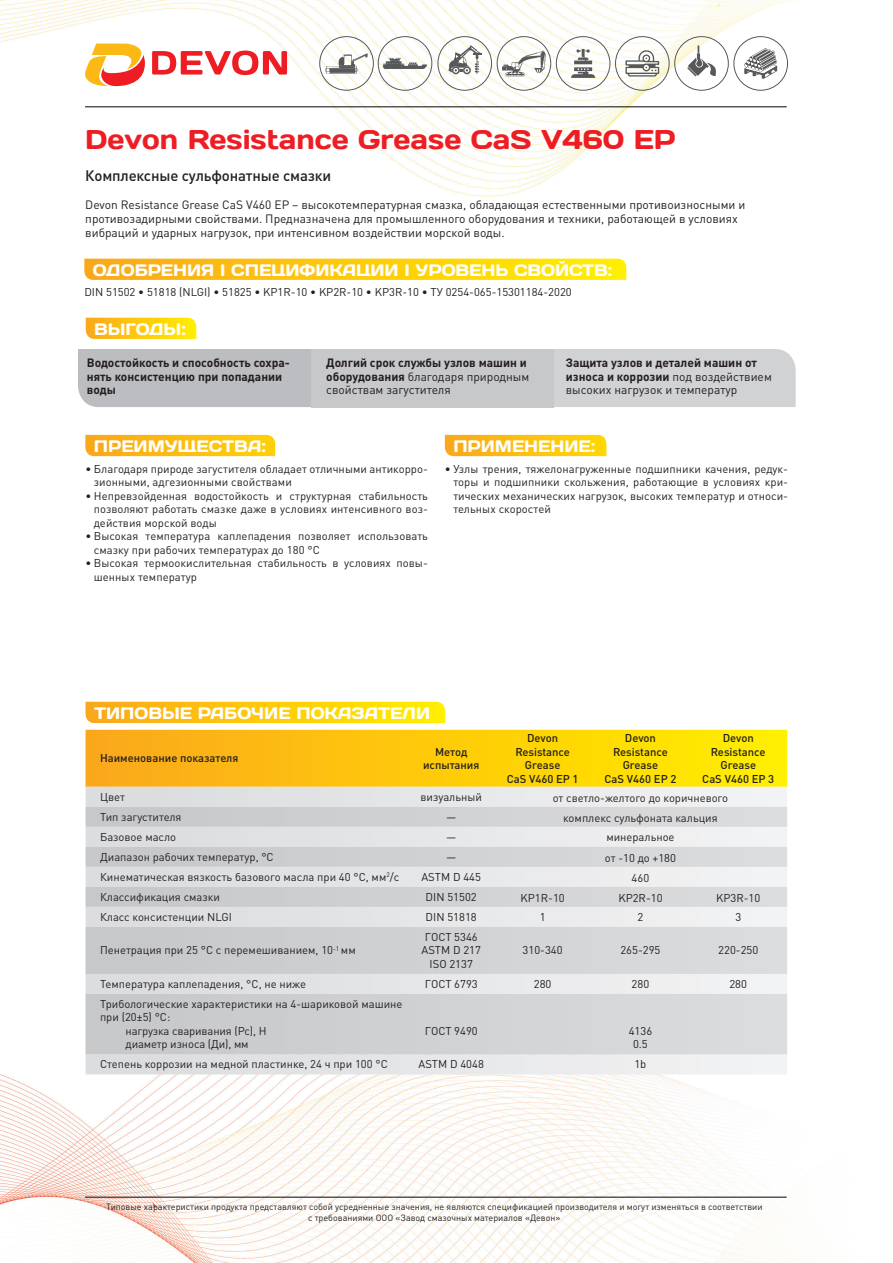
<style>
.page{position:relative;width:893px;height:1263px;background:#fff}
.page>*{position:absolute;margin:0;border:0;box-sizing:border-box;transform-origin:0 0}
.t1{font:27px "Days";color:#ee1d23}
.t2{font:16.5px "Days";color:#fff}
.t3{font:500 15px "DIN Pro";letter-spacing:-.01em;color:#231f20}
.t4{font:12px/14.4px "DIN Pro";color:#231f20}
.t5{font:700 12px/13.5px "DIN Pro";color:#231f20}
.t6{font:11.25px/13.5px "DIN Pro";color:#231f20}
.t7{font:500 11.25px/13.5px "DIN Pro";color:#231f20;text-align:center}
.t8{font:9px/10.8px "DIN Pro";color:#231f20;text-align:center}
.s1{font-weight:400}
</style>
<div class="page">
<img style="left:0;top:0;width:805px;height:1263px">
<svg style="left:325px;top:53px;width:43px;height:21px"></svg>
<div style="left:319px;top:36px;width:55px;height:55px;border:1px solid #57585a;border-radius:50%"></div>
<svg style="left:383px;top:58px;width:44px;height:11px"></svg>
<div style="left:378px;top:36px;width:54px;height:55px;border:1px solid #57585a;border-radius:50%"></div>
<svg style="left:448px;top:45px;width:33px;height:29px"></svg>
<div style="left:437px;top:36px;width:55px;height:55px;border:1px solid #57585a;border-radius:50%"></div>
<svg style="left:502px;top:51px;width:44px;height:25px"></svg>
<div style="left:497px;top:36px;width:54px;height:55px;border:1px solid #57585a;border-radius:50%"></div>
<svg style="left:571px;top:49px;width:24px;height:29px"></svg>
<div style="left:556px;top:36px;width:54px;height:55px;border:1px solid #57585a;border-radius:50%"></div>
<svg style="left:625px;top:50px;width:34px;height:27px"></svg>
<div style="left:615px;top:36px;width:55px;height:55px;border:1px solid #57585a;border-radius:50%"></div>
<svg style="left:687px;top:46px;width:29px;height:31px"></svg>
<div style="left:674px;top:36px;width:55px;height:55px;border:1px solid #57585a;border-radius:50%"></div>
<svg style="left:744px;top:48px;width:33px;height:31px"></svg>
<div style="left:733px;top:36px;width:55px;height:55px;border:1px solid #57585a;border-radius:50%"></div>
<svg style="left:445px;top:435px;width:161px;height:21px;background:#fcc011"></svg>
<svg style="left:85px;top:435px;width:190px;height:21px;background:#fcbc13"></svg>
<svg style="left:84px;top:259px;width:542px;height:21px;background:#fdcb0c"></svg>
<div style="left:78px;top:349px;width:233px;height:58px;background:#bcbdc0"></div>
<div style="left:554px;top:349px;width:242px;height:58px;background:#d1d2d4"></div>
<div style="left:311px;top:349px;width:243px;height:58px;background:#c7c8ca"></div>
<svg style="left:86px;top:318px;width:110px;height:21px;background:#fdcb0e"></svg>
<svg style="left:86px;top:730px;width:701px;height:57px;background:#fdcb0c"></svg>
<svg style="left:86px;top:787px;width:701px;height:287px"></svg>
<svg style="left:86px;top:807px;width:701px;height:247px;background:#d7d8da"></svg>
<svg style="left:86px;top:702px;width:359px;height:21px;background:#fdcb0b"></svg>
<hr style="left:85px;top:106px;width:702px;height:1px;background:#231f20">
<svg style="left:84px;top:44px;width:61px;height:42px"></svg>
<svg style="left:152px;top:51px;width:135px;height:24px"></svg>
<hr style="left:85px;top:1196px;width:702px;height:2px;background:#231f20">
<h1 class="t1" style="left:85px;top:122px;width:592px">Devon Resistance Grease CaS V460 EP</h1>
<h3 class="t3" style="left:85px;top:163px;width:247px">Комплексные сульфонатные смазки</h3>
<p class="t4" style="left:85px;top:196px;width:662px">Devon Resistance Grease CaS V460 EP – высокотемпературная смазка, обладающая естественными противоизносными и противозадирными свойствами. Предназначена для промышленного оборудования и техники, работающей в условиях вибраций и ударных нагрузок, при интенсивном воздействии морской воды.</p>
<h2 class="t2" style="left:93px;top:259px;width:69px">ОДОБРЕНИ</h2>
<h2 class="t2" style="left:201px;top:259px;width:45px">Я I СПЕ</h2>
<h2 class="t2" style="left:271px;top:259px;width:114px">ЦИФИКАЦИИ</h2>
<h2 class="t2" style="left:404px;top:259px;width:65px">I УРОВЕН</h2>
<h2 class="t2" style="left:495px;top:259px;width:88px">Ь СВОЙСТВ</h2>
<h2 class="t2" style="left:608px;top:259px;width:6px">:</h2>
<p class="t6" style="left:84px;top:284px;width:489px">DIN 51502 • 51818 (NLGI) • 51825 • KP1R-10 • KP2R-10 • KP3R-10 • ТУ 0254-065-15301184-2020</p>
<h2 class="t2" style="left:94px;top:318px;width:93px">выгоды:</h2>
<p class="t5" style="left:87px;top:355px;width:205px">Водостойкость и способность сохра&shy;нять консистенцию при попадании воды</p>
<p class="t5" style="left:326px;top:355px;width:205px">Долгий срок службы узлов машин и оборудования <span class="s1">благодаря природным свойствам загустителя</span></p>
<p class="t5" style="left:566px;top:355px;width:208px">Защита узлов и деталей машин от износа и коррозии <span class="s1">под воздействием высоких нагрузок и температур</span></p>
<h2 class="t2" style="left:94px;top:436px;width:174px">преимущества:</h2>
<h2 class="t2" style="left:453px;top:436px;width:143px">применение:</h2>
<p class="t6" style="left:94px;top:461px;width:336px;text-indent:-9px">• Благодаря природе загустителя обладает отличными антикорро&shy;зионными, адгезионными свойствами</p>
<p class="t6" style="left:94px;top:488px;width:336px;text-align:justify;text-indent:-9px">• Непревзойденная водостойкость и структурная стабильность позволяют работать смазке даже в условиях интенсивного воз&shy;действия морской воды</p>
<p class="t6" style="left:94px;top:528px;width:336px;text-indent:-9px">• Высокая температура каплепадения позволяет использовать смазку при рабочих температурах до 180 °С</p>
<p class="t6" style="left:94px;top:555px;width:336px;text-indent:-9px">• Высокая термоокислительная стабильность в условиях повы&shy;шенных температур</p>
<p class="t6" style="left:453px;top:461px;width:336px;text-align:justify;text-indent:-9px">• Узлы трения, тяжелонагруженные подшипники качения, редук&shy;торы и подшипники скольжения, работающие в условиях кри&shy;тических механических нагрузок, высоких температур и относи&shy;тельных скоростей</p>
<h2 class="t2" style="left:94px;top:702px;width:15px">ТИП</h2>
<h2 class="t2" style="left:134px;top:702px;width:30px">ОВЫЕ</h2>
<h2 class="t2" style="left:198px;top:702px;width:181px">РА БОЧИЕ ПОКАЗАТЕ</h2>
<h2 class="t2" style="left:403px;top:702px;width:27px">ЛИ</h2>
<p class="t7" style="left:100px;top:750px;width:140px">Наименование показателя</p>
<p class="t7" style="left:423px;top:743px;width:58px">Метод иcпытания</p>
<p class="t7" style="left:507px;top:730px;width:73px">Devon<br>Resistance<br>Grease<br>CaS V460 EP 1</p>
<p class="t7" style="left:604px;top:730px;width:73px">Devon<br>Resistance<br>Grease<br>CaS V460 EP 2</p>
<p class="t7" style="left:702px;top:730px;width:73px">Devon<br>Resistance<br>Grease<br>CaS V460 EP 3</p>
<p class="t6" style="left:100px;top:789px;width:26px">Цвет</p>
<p class="t6" style="left:420px;top:789px;width:63px">визуальный</p>
<p class="t6" style="left:553px;top:790px;width:177px">от светло-желтого до коричневого</p>
<p class="t6" style="left:100px;top:809px;width:83px">Тип загустителя</p>
<p class="t6" style="left:446px;top:809px;width:12px">—</p>
<p class="t6" style="left:563px;top:810px;width:156px">комплекс сульфоната кальция</p>
<p class="t6" style="left:100px;top:829px;width:78px">Базовое масло</p>
<p class="t6" style="left:446px;top:829px;width:12px">—</p>
<p class="t6" style="left:606px;top:829px;width:70px">минеральное</p>
<p class="t6" style="left:100px;top:849px;width:175px">Диапазон рабочих температур, °С</p>
<p class="t6" style="left:446px;top:849px;width:12px">—</p>
<p class="t6" style="left:605px;top:850px;width:73px">от -10 до +180</p>
<p class="t6" style="left:100px;top:869px;width:301px">Кинематическая вязкость базового масла при 40 °С, мм<sup>2</sup>/с</p>
<p class="t6" style="left:421px;top:869px;width:61px">ASTM D 445</p>
<p class="t6" style="left:632px;top:870px;width:19px">460</p>
<p class="t6" style="left:100px;top:889px;width:121px">Классификация смазки</p>
<p class="t6" style="left:426px;top:889px;width:53px">DIN 51502</p>
<p class="t6" style="left:521px;top:890px;width:46px">KP1R-10</p>
<p class="t6" style="left:618px;top:890px;width:46px">KP2R-10</p>
<p class="t6" style="left:716px;top:890px;width:46px">KP3R-10</p>
<p class="t6" style="left:100px;top:909px;width:133px">Класс консистенции NLGI</p>
<p class="t6" style="left:426px;top:909px;width:53px">DIN 51818</p>
<p class="t6" style="left:540px;top:909px;width:7px">1</p>
<p class="t6" style="left:637px;top:909px;width:7px">2</p>
<p class="t6" style="left:735px;top:909px;width:7px">3</p>
<p class="t6" style="left:100px;top:942px;width:257px">Пенетрация при 25 °С с перемешиванием, 10<sup>-1</sup> мм</p>
<p class="t6" style="left:421px;top:929px;width:61px;text-align:center">ГОСТ 5346<br>ASTM D 217<br>ISO 2137</p>
<p class="t6" style="left:523px;top:942px;width:42px">310-340</p>
<p class="t6" style="left:620px;top:942px;width:42px">265-295</p>
<p class="t6" style="left:718px;top:942px;width:42px">220-250</p>
<p class="t6" style="left:100px;top:976px;width:208px">Температура каплепадения, °С, не ниже</p>
<p class="t6" style="left:425px;top:976px;width:55px">ГОСТ 6793</p>
<p class="t6" style="left:534px;top:976px;width:19px">280</p>
<p class="t6" style="left:632px;top:976px;width:19px">280</p>
<p class="t6" style="left:729px;top:976px;width:19px">280</p>
<p class="t6" style="left:100px;top:996px;width:304px">Трибологические характеристики на 4-шариковой машине</p>
<p class="t6" style="left:100px;top:1009px;width:72px">при (20±5) °С:</p>
<p class="t6" style="left:126px;top:1023px;width:143px">нагрузка сваривания (Рс), Н</p>
<p class="t6" style="left:126px;top:1036px;width:125px">диаметр износа (Ди), мм</p>
<p class="t6" style="left:425px;top:1023px;width:55px">ГОСТ 9490</p>
<p class="t6" style="left:629px;top:1023px;width:25px;text-align:center">4136<br>0.5</p>
<p class="t6" style="left:100px;top:1056px;width:289px">Степень коррозии на медной пластинке, 24 ч при 100 °С</p>
<p class="t6" style="left:418px;top:1056px;width:67px">ASTM D 4048</p>
<p class="t6" style="left:634px;top:1056px;width:14px">1b</p>
<p class="t8" style="left:106px;top:1200px;width:658px">Типовые характеристики продукта представляют собой усредненные значения, не являются спецификацией производителя и могут изменяться в соответствии с требованиями ООО «Завод смазочных материалов «Девон»</p>
</div>
